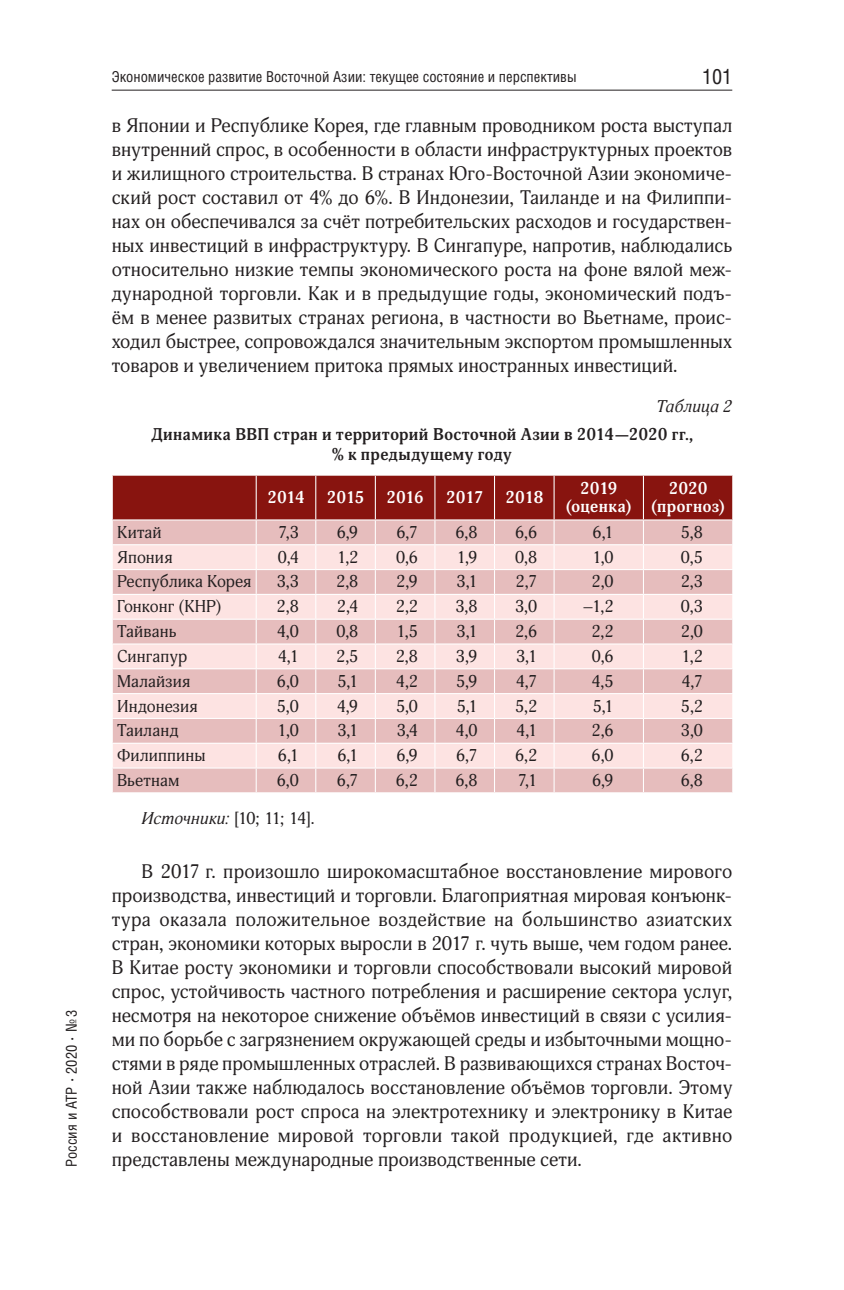
<style>
.page{position:relative;width:844px;height:1290px;background:#fff}
.page>*{position:absolute;margin:0;border:0;box-sizing:border-box;transform-origin:0 0}
.t1{font:21px "Helios Cond C";color:#231f20}
.t2{font:19.25px/24px "Adonis C";letter-spacing:.005em;color:#231f20;text-align:justify}
.t3{font:16.8px "Adonis C";letter-spacing:.01em;color:#231f20}
.t4{font:700 16.8px/20.1px "Adonis C";letter-spacing:.025em;color:#231f20;text-align:center}
.t5{font:700 16.8px/18.6px "Adonis C";letter-spacing:.025em;color:#fff;text-align:center}
.t6{font:700 16.8px "Adonis C";letter-spacing:-.005em;color:#fff}
.t7{font:italic 16.8px "Adonis C";color:#231f20}
.t8{font:15.05px "Helios Cond C";color:#231f20}
.s1{font-family:"Cambria"}
.s2{font-style:italic}
</style>
<div class="page">
<hr style="left:112px;top:90px;width:620px;height:1px;background:#231f20">
<svg style="left:112px;top:475px;width:621px;height:317px;background:#e2b7b6"></svg>
<p class="t8" style="left:62px;top:1167px;width:159px;rotate:-90deg">Россия и АТР <span class="s1">·</span> 2020 <span class="s1">·</span> № 3</p>
<p class="t8" style="left:112px;top:68px;width:466px">Экономическое развитие Восточной Азии: текущее состояние и перспективы</p>
<p class="t1" style="left:701px;top:64px;width:32px">101</p>
<p class="t2" style="left:112px;top:114px;width:622px">в Японии и Республике Корея, где главным проводником роста выступал внутренний спрос, в особенности в области инфраструктурных проектов и жилищного строительства. В странах Юго‑Восточной Азии экономиче&shy;ский рост составил от 4% до 6%. В Индонезии, Таиланде и на Филиппи&shy;нах он обеспечивался за счёт потребительских расходов и государствен&shy;ных инвестиций в инфраструктуру. В Сингапуре, напротив, наблюдались относительно низкие темпы экономического роста на фоне вялой меж&shy;дународной торговли. Как и в предыдущие годы, экономический подъ&shy;ём в менее развитых странах региона, в частности во Вьетнаме, проис&shy;ходил быстрее, сопровождался значительным экспортом промышленных товаров и увеличением притока прямых иностранных инвестиций.</p>
<p class="t7" style="left:656px;top:397px;width:77px">Таблица 2</p>
<p class="t4" style="left:151px;top:425px;width:543px">Динамика ВВП стран и территорий Восточной Азии в 2014—2020 гг., % к предыдущему году</p>
<p class="t6" style="left:267px;top:488px;width:39px">2014</p>
<p class="t6" style="left:327px;top:488px;width:39px">2015</p>
<p class="t6" style="left:386px;top:488px;width:39px">2016</p>
<p class="t6" style="left:446px;top:488px;width:38px">2017</p>
<p class="t6" style="left:505px;top:488px;width:39px">2018</p>
<p class="t5" style="left:566px;top:479px;width:67px">2019 (оценка)</p>
<p class="t5" style="left:651px;top:479px;width:75px">2020 (прогноз)</p>
<p class="t3" style="left:117px;top:522px;width:46px">Китай</p>
<p class="t3" style="left:278px;top:522px;width:22px">7,3</p>
<p class="t3" style="left:337px;top:522px;width:23px">6,9</p>
<p class="t3" style="left:396px;top:522px;width:23px">6,7</p>
<p class="t3" style="left:455px;top:522px;width:24px">6,8</p>
<p class="t3" style="left:515px;top:522px;width:23px">6,6</p>
<p class="t3" style="left:592px;top:522px;width:23px">6,1</p>
<p class="t3" style="left:680px;top:522px;width:24px">5,8</p>
<p class="t3" style="left:117px;top:547px;width:57px">Япония</p>
<p class="t3" style="left:277px;top:547px;width:23px">0,4</p>
<p class="t3" style="left:337px;top:547px;width:23px">1,2</p>
<p class="t3" style="left:396px;top:547px;width:23px">0,6</p>
<p class="t3" style="left:456px;top:547px;width:22px">1,9</p>
<p class="t3" style="left:515px;top:547px;width:24px">0,8</p>
<p class="t3" style="left:592px;top:547px;width:23px">1,0</p>
<p class="t3" style="left:680px;top:547px;width:24px">0,5</p>
<p class="t3" style="left:117px;top:572px;width:135px">Республика Корея</p>
<p class="t3" style="left:276px;top:572px;width:24px">3,3</p>
<p class="t3" style="left:336px;top:572px;width:24px">2,8</p>
<p class="t3" style="left:396px;top:572px;width:23px">2,9</p>
<p class="t3" style="left:456px;top:572px;width:23px">3,1</p>
<p class="t3" style="left:515px;top:572px;width:23px">2,7</p>
<p class="t3" style="left:591px;top:572px;width:24px">2,0</p>
<p class="t3" style="left:680px;top:572px;width:24px">2,3</p>
<p class="t3" style="left:117px;top:597px;width:105px">Гонконг (КНР)</p>
<p class="t3" style="left:276px;top:597px;width:24px">2,8</p>
<p class="t3" style="left:337px;top:597px;width:23px">2,4</p>
<p class="t3" style="left:395px;top:597px;width:24px">2,2</p>
<p class="t3" style="left:455px;top:597px;width:24px">3,8</p>
<p class="t3" style="left:515px;top:597px;width:24px">3,0</p>
<p class="t3" style="left:582px;top:597px;width:32px">–1,2</p>
<p class="t3" style="left:680px;top:597px;width:24px">0,3</p>
<p class="t3" style="left:117px;top:621px;width:61px">Тайвань</p>
<p class="t3" style="left:277px;top:621px;width:23px">4,0</p>
<p class="t3" style="left:336px;top:621px;width:24px">0,8</p>
<p class="t3" style="left:396px;top:621px;width:23px">1,5</p>
<p class="t3" style="left:456px;top:621px;width:23px">3,1</p>
<p class="t3" style="left:515px;top:621px;width:24px">2,6</p>
<p class="t3" style="left:591px;top:621px;width:24px">2,2</p>
<p class="t3" style="left:680px;top:621px;width:24px">2,0</p>
<p class="t3" style="left:117px;top:646px;width:72px">Сингапур</p>
<p class="t3" style="left:278px;top:646px;width:22px">4,1</p>
<p class="t3" style="left:336px;top:646px;width:24px">2,5</p>
<p class="t3" style="left:395px;top:646px;width:24px">2,8</p>
<p class="t3" style="left:456px;top:646px;width:23px">3,9</p>
<p class="t3" style="left:516px;top:646px;width:23px">3,1</p>
<p class="t3" style="left:591px;top:646px;width:23px">0,6</p>
<p class="t3" style="left:681px;top:646px;width:23px">1,2</p>
<p class="t3" style="left:117px;top:671px;width:75px">Малайзия</p>
<p class="t3" style="left:277px;top:671px;width:24px">6,0</p>
<p class="t3" style="left:337px;top:671px;width:22px">5,1</p>
<p class="t3" style="left:396px;top:671px;width:24px">4,2</p>
<p class="t3" style="left:456px;top:671px;width:23px">5,9</p>
<p class="t3" style="left:515px;top:671px;width:23px">4,7</p>
<p class="t3" style="left:591px;top:671px;width:24px">4,5</p>
<p class="t3" style="left:681px;top:671px;width:23px">4,7</p>
<p class="t3" style="left:117px;top:696px;width:82px">Индонезия</p>
<p class="t3" style="left:277px;top:696px;width:23px">5,0</p>
<p class="t3" style="left:337px;top:696px;width:23px">4,9</p>
<p class="t3" style="left:396px;top:696px;width:23px">5,0</p>
<p class="t3" style="left:456px;top:696px;width:22px">5,1</p>
<p class="t3" style="left:515px;top:696px;width:24px">5,2</p>
<p class="t3" style="left:592px;top:696px;width:22px">5,1</p>
<p class="t3" style="left:680px;top:696px;width:24px">5,2</p>
<p class="t3" style="left:117px;top:721px;width:63px">Таиланд</p>
<p class="t3" style="left:277px;top:721px;width:23px">1,0</p>
<p class="t3" style="left:337px;top:721px;width:23px">3,1</p>
<p class="t3" style="left:396px;top:721px;width:23px">3,4</p>
<p class="t3" style="left:455px;top:721px;width:23px">4,0</p>
<p class="t3" style="left:516px;top:721px;width:22px">4,1</p>
<p class="t3" style="left:591px;top:721px;width:24px">2,6</p>
<p class="t3" style="left:680px;top:721px;width:24px">3,0</p>
<p class="t3" style="left:117px;top:746px;width:90px">Филиппины</p>
<p class="t3" style="left:278px;top:746px;width:23px">6,1</p>
<p class="t3" style="left:337px;top:746px;width:23px">6,1</p>
<p class="t3" style="left:396px;top:746px;width:23px">6,9</p>
<p class="t3" style="left:456px;top:746px;width:23px">6,7</p>
<p class="t3" style="left:515px;top:746px;width:24px">6,2</p>
<p class="t3" style="left:591px;top:746px;width:24px">6,0</p>
<p class="t3" style="left:680px;top:746px;width:24px">6,2</p>
<p class="t3" style="left:117px;top:770px;width:64px">Вьетнам</p>
<p class="t3" style="left:277px;top:770px;width:24px">6,0</p>
<p class="t3" style="left:337px;top:770px;width:23px">6,7</p>
<p class="t3" style="left:396px;top:770px;width:24px">6,2</p>
<p class="t3" style="left:455px;top:770px;width:24px">6,8</p>
<p class="t3" style="left:517px;top:770px;width:21px">7,1</p>
<p class="t3" style="left:592px;top:770px;width:23px">6,9</p>
<p class="t3" style="left:680px;top:770px;width:24px">6,8</p>
<p class="t3" style="left:141px;top:808px;width:175px"><span class="s2">Источники:</span> [10; 11; 14].</p>
<p class="t2" style="left:112px;top:859px;width:622px;text-indent:30px">В 2017 г. произошло широкомасштабное восстановление мирового производства, инвестиций и торговли. Благоприятная мировая конъюнк&shy;тура оказала положительное воздействие на большинство азиатских стран, экономики которых выросли в 2017 г. чуть выше, чем годом ранее.<br>В Китае росту экономики и торговли способствовали высокий мировой спрос, устойчивость частного потребления и расширение сектора услуг, несмотря на некоторое снижение объёмов инвестиций в связи с усилия&shy;ми по борьбе с загрязнением окружающей среды и избыточными мощно&shy;стями в ряде промышленных отраслей. В развивающихся странах Восточ&shy;ной Азии также наблюдалось восстановление объёмов торговли. Этому способствовали рост спроса на электротехнику и электронику в Китае и восстановление мировой торговли такой продукцией, где активно представлены международные производственные сети.</p>
</div>
